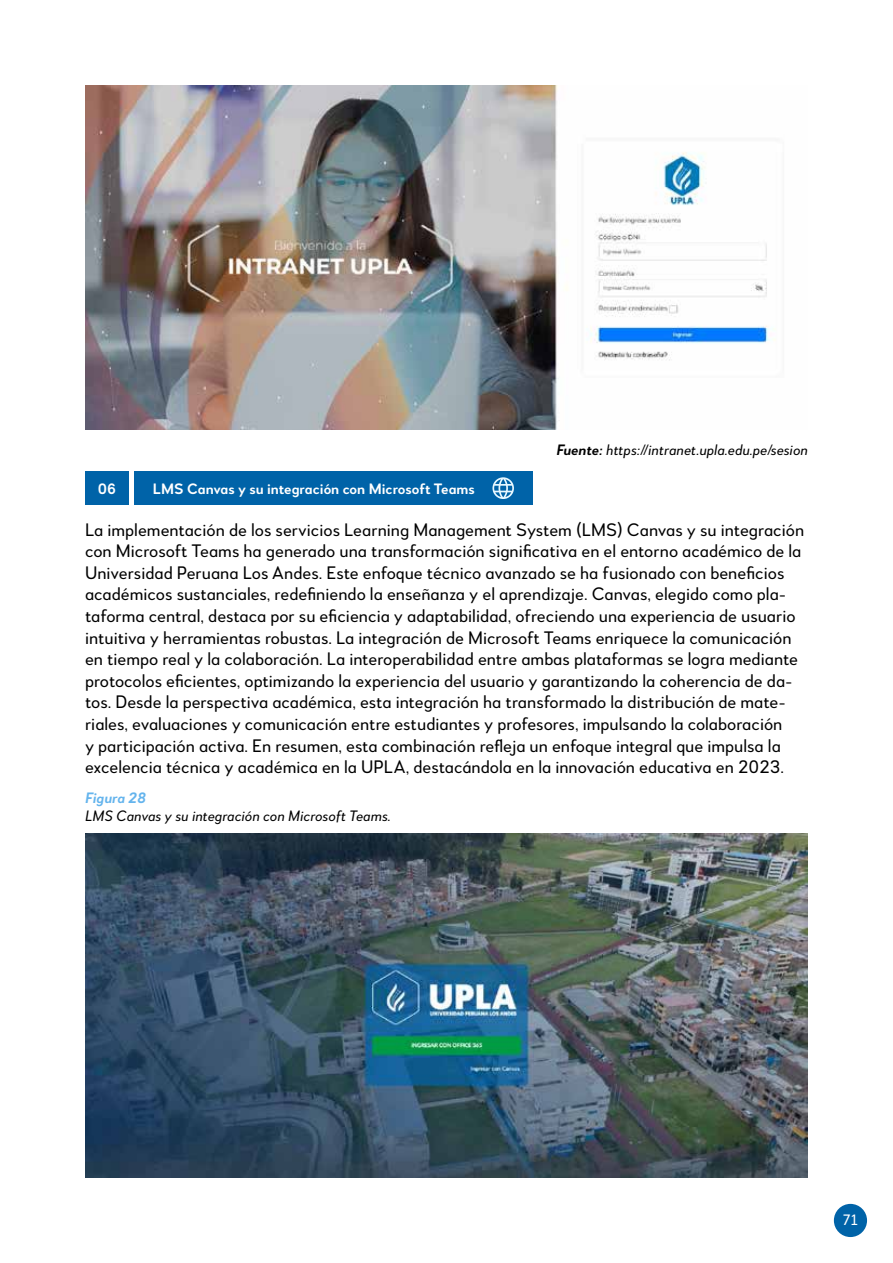
<style>
.page{position:relative;width:893px;height:1263px;background:#fff}
.page>*{position:absolute;margin:0;border:0;box-sizing:border-box;transform-origin:0 0}
.t1{font:18px/21.6px "Woodford Bourne Pro";color:#000}
.t2{font:italic 15px "Woodford Bourne Pro";color:#000}
.t3{font:600 15px "Woodford Bourne Pro";color:#fff}
.t4{font:15px "Woodford Bourne Pro Sem Bd Ita";color:#64b4ed}
.t5{font:15px "Woodford Bourne Pro";color:#fff}
.s1{font-family:"Woodford Bourne Pro Sem Bd Ita";font-style:normal}
</style>
<div class="page">
<div style="left:134px;top:472px;width:398px;height:33px;background:#0063a8"></div>
<svg style="left:492px;top:477px;width:22px;height:22px"></svg>
<div style="left:85px;top:472px;width:44px;height:33px;background:#0063a8"></div>
<img style="left:85px;top:85px;width:691px;height:344px">
<img style="left:85px;top:834px;width:723px;height:344px">
<div style="left:834px;top:1204px;width:33px;height:33px;background:#0063a8;border-radius:50%"></div>
<p class="t3" style="left:98px;top:480px;width:20px">06</p>
<p class="t3" style="left:153px;top:480px;width:324px">LMS Canvas y su integración con Microsoft Teams</p>
<p class="t2" style="left:556px;top:441px;width:253px"><span class="s1">Fuente:</span> https://intranet.upla.edu.pe/sesion</p>
<p class="t1" style="left:85px;top:519px;width:721px">La implementación de los servicios Learning Management System (LMS) Canvas y su integración con Microsoft Teams ha generado una transformación significativa en el entorno académico de la Universidad Peruana Los Andes. Este enfoque técnico avanzado se ha fusionado con beneficios académicos sustanciales, redefiniendo la enseñanza y el aprendizaje. Canvas, elegido como pla&shy;taforma central, destaca por su eficiencia y adaptabilidad, ofreciendo una experiencia de usuario intuitiva y herramientas robustas. La integración de Microsoft Teams enriquece la comunicación en tiempo real y la colaboración. La interoperabilidad entre ambas plataformas se logra mediante protocolos eficientes, optimizando la experiencia del usuario y garantizando la coherencia de da&shy;tos. Desde la perspectiva académica, esta integración ha transformado la distribución de mate&shy;riales, evaluaciones y comunicación entre estudiantes y profesores, impulsando la colaboración<br>y participación activa. En resumen, esta combinación refleja un enfoque integral que impulsa la excelencia técnica y académica en la UPLA, destacándola en la innovación educativa en 2023.</p>
<p class="t4" style="left:85px;top:789px;width:63px">Figura 28</p>
<p class="t2" style="left:85px;top:807px;width:307px">LMS Canvas y su integración con Microsoft Teams.</p>
<p class="t5" style="left:843px;top:1211px;width:17px">71</p>
</div>
